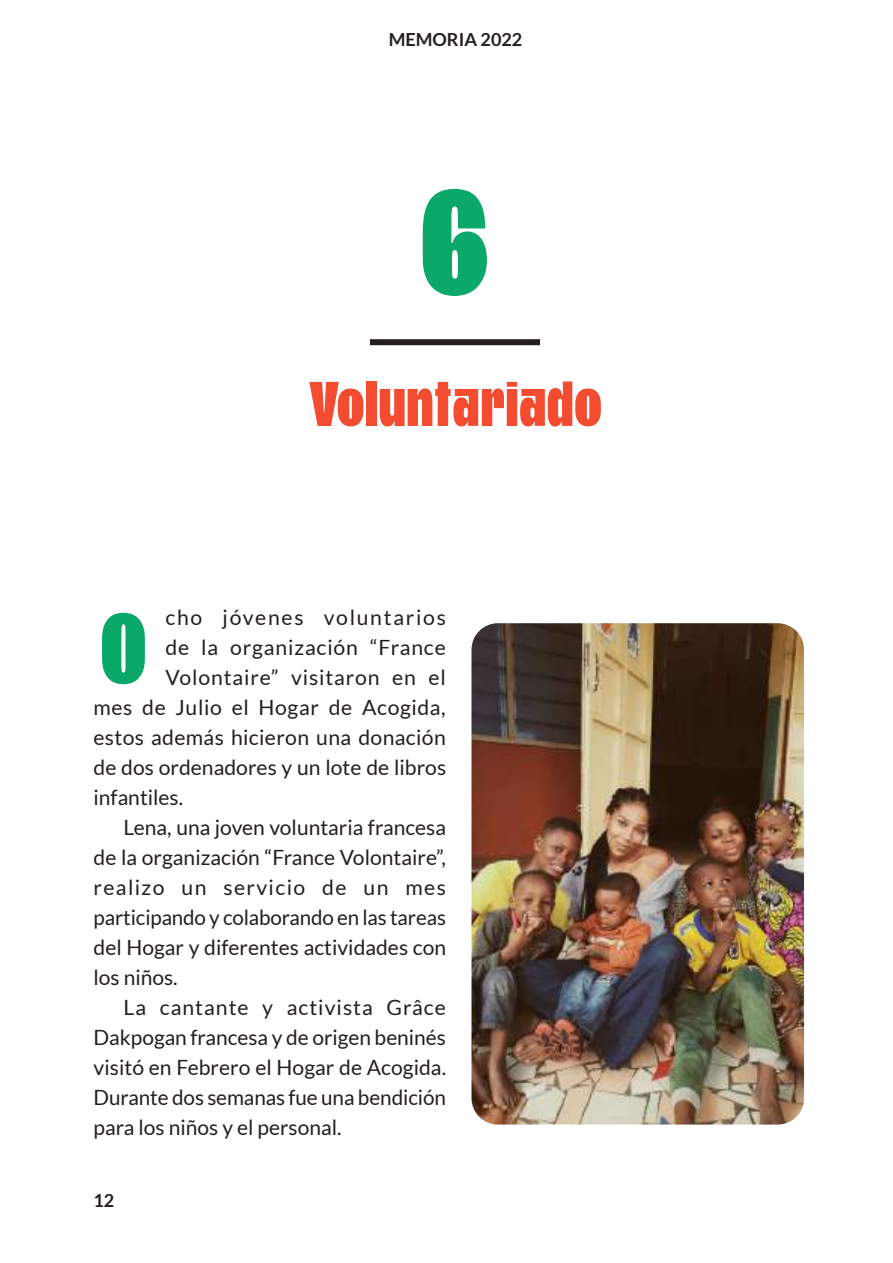
<style>
.page{position:relative;width:893px;height:1263px;background:#fff}
.page>*{position:absolute;margin:0;border:0;box-sizing:border-box;transform-origin:0 0}
.t1{font:150px "Git Sans";color:#0aa969}
.t2{font:100.05px "Git Sans";color:#0aa969}
.t3{font:63px "Git Sans";letter-spacing:.02em;color:#f34c31}
.t4{font:21px "Lato";color:#241f1f}
.t5{font:21px "Lato";letter-spacing:.04em;color:#241f1f}
.t6{font:21px "Lato";letter-spacing:.03em;color:#241f1f}
.t7{font:21px "Lato";letter-spacing:.045em;color:#241f1f}
.t8{font:21px "Lato";letter-spacing:.065em;color:#241f1f}
.t9{font:21px "Lato";letter-spacing:.08em;color:#241f1f}
.t10{font:700 18px "Lato";color:#241f1f}
</style>
<div class="page">
<div style="left:370px;top:339px;width:170px;height:6px;background:#241f1f"></div>
<img style="left:471px;top:623px;width:333px;height:501px">
<p class="t10" style="left:389px;top:29px;width:135px">MEMORIA 2022</p>
<h1 class="t1" style="left:421px;top:174px;width:70px">6</h1>
<h3 class="t3" style="left:308px;top:375px;width:295px">Voluntariado</h3>
<h2 class="t2" style="left:101px;top:603px;width:46px">O</h2>
<p class="t9" style="left:165px;top:606px;width:282px">cho jóvenes voluntarios</p>
<p class="t5" style="left:165px;top:636px;width:282px">de la organización “France</p>
<p class="t5" style="left:165px;top:666px;width:282px">Volontaire” visitaron en el</p>
<p class="t6" style="left:94px;top:696px;width:354px">mes de Julio el Hogar de Acogida,</p>
<p class="t4" style="left:94px;top:726px;width:354px">estos además hicieron una donación</p>
<p class="t4" style="left:94px;top:756px;width:354px">de dos ordenadores y un lote de libros</p>
<p class="t4" style="left:94px;top:786px;width:91px">infantiles.</p>
<p class="t4" style="left:124px;top:816px;width:324px">Lena, una joven voluntaria francesa</p>
<p class="t4" style="left:94px;top:846px;width:354px">de la organización “France Volontaire”,</p>
<p class="t8" style="left:94px;top:876px;width:354px">realizo un servicio de un mes</p>
<p class="t4" style="left:94px;top:906px;width:354px">participando y colaborando en las tareas</p>
<p class="t4" style="left:94px;top:936px;width:354px">del Hogar y diferentes actividades con</p>
<p class="t4" style="left:94px;top:966px;width:86px">los niños.</p>
<p class="t7" style="left:124px;top:996px;width:324px">La cantante y activista Grâce</p>
<p class="t4" style="left:94px;top:1026px;width:354px">Dakpogan francesa y de origen beninés</p>
<p class="t4" style="left:94px;top:1056px;width:354px">visitó en Febrero el Hogar de Acogida.</p>
<p class="t4" style="left:94px;top:1086px;width:354px">Durante dos semanas fue una bendición</p>
<p class="t4" style="left:94px;top:1116px;width:250px">para los niños y el personal.</p>
<p class="t10" style="left:94px;top:1190px;width:22px">12</p>
</div>
